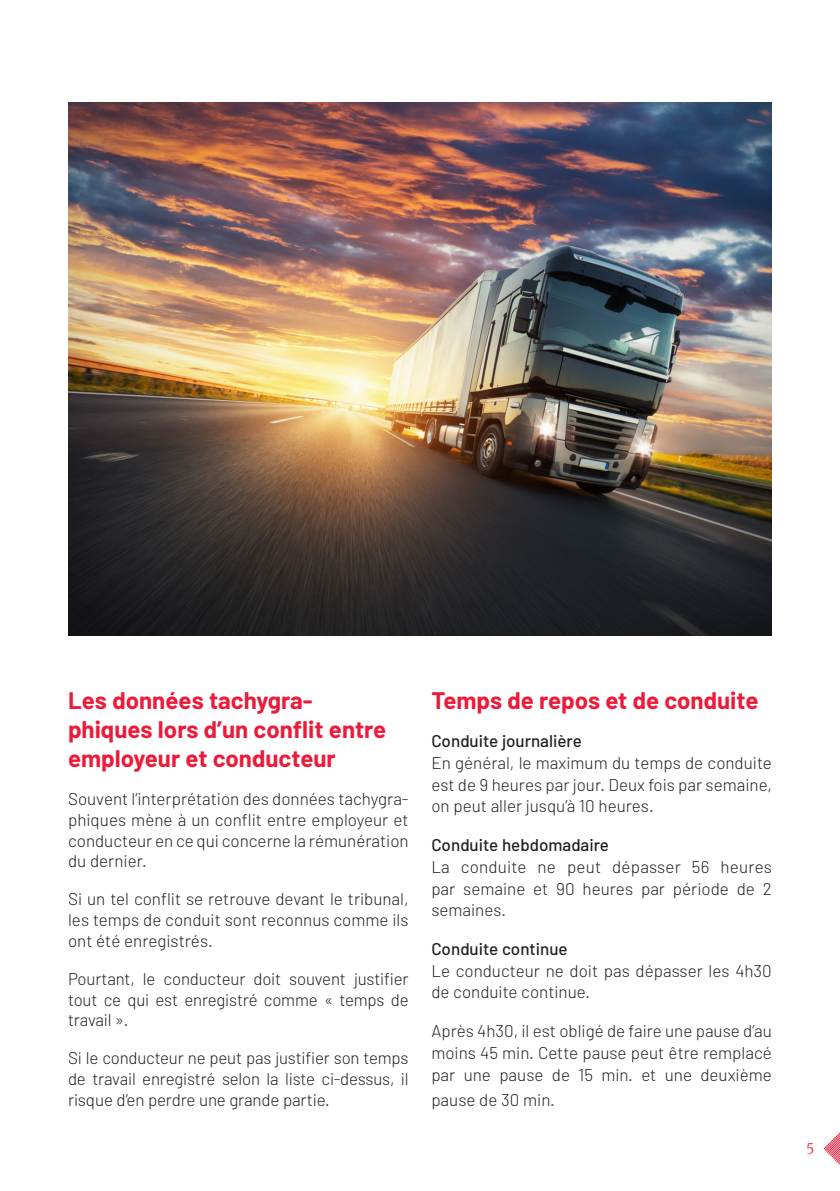
<style>
.page{position:relative;width:840px;height:1191px;background:#fff}
.page>*{position:absolute;margin:0;border:0;box-sizing:border-box;transform-origin:0 0}
.Body{font:700 24px/29.2px "Barlow";color:#ed1a3a}
.t1{font:300 17px/20.8px "Barlow";color:#231f20;text-align:justify}
.t2{font:500 17px "Barlow";color:#231f20}
.t3{font:300 14px "Merriweather";color:#ed1a3a}
</style>
<div class="page">
<svg style="left:823px;top:1133px;width:16px;height:31px"></svg>
<img style="left:68px;top:102px;width:703px;height:533px">
<p class="Body" style="left:68px;top:685px;width:319px">Les données tachygra&shy;phiques lors d’un conflit entre employeur et conducteur</p>
<p class="t1" style="left:68px;top:788px;width:342px">Souvent l’interprétation des données tachygra&shy;phiques mène à un conflit entre employeur et conducteur en ce qui concerne la rémunération du dernier.</p>
<p class="t1" style="left:68px;top:888px;width:342px">Si un tel conflit se retrouve devant le tribunal, les temps de conduit sont reconnus comme ils ont été enregistrés.</p>
<p class="t1" style="left:68px;top:967px;width:342px">Pourtant, le conducteur doit souvent justifier tout ce qui est enregistré comme « temps de travail ».</p>
<p class="t1" style="left:68px;top:1047px;width:342px">Si le conducteur ne peut pas justifier son temps de travail enregistré selon la liste ci-dessus, il risque d’en perdre une grande partie.</p>
<p class="Body" style="left:431px;top:685px;width:328px">Temps de repos et de conduite</p>
<p class="t2" style="left:431px;top:730px;width:152px">Conduite journalière</p>
<p class="t1" style="left:431px;top:751px;width:342px;line-height:21.8px">En général, le maximum du temps de conduite est de 9 heures par jour. Deux fois par semaine, on peut aller jusqu’à 10 heures.</p>
<p class="t2" style="left:431px;top:834px;width:179px">Conduite hebdomadaire</p>
<p class="t1" style="left:431px;top:855px;width:342px;line-height:21.8px">La conduite ne peut dépasser 56 heures par semaine et 90 heures par période de 2 semaines.</p>
<p class="t2" style="left:431px;top:938px;width:138px">Conduite continue</p>
<p class="t1" style="left:431px;top:959px;width:342px;line-height:21.8px">Le conducteur ne doit pas dépasser les 4h30 de conduite continue.</p>
<p class="t1" style="left:431px;top:1019px;width:342px;line-height:21.8px">Après 4h30, il est obligé de faire une pause d’au moins 45 min. Cette pause peut être remplacé par une pause de 15 min. et une deuxième</p>
<p class="t1" style="left:431px;top:1089px;width:125px">pause de 30 min.</p>
<p class="t3" style="left:805px;top:1137px;width:10px">5</p>
</div>
